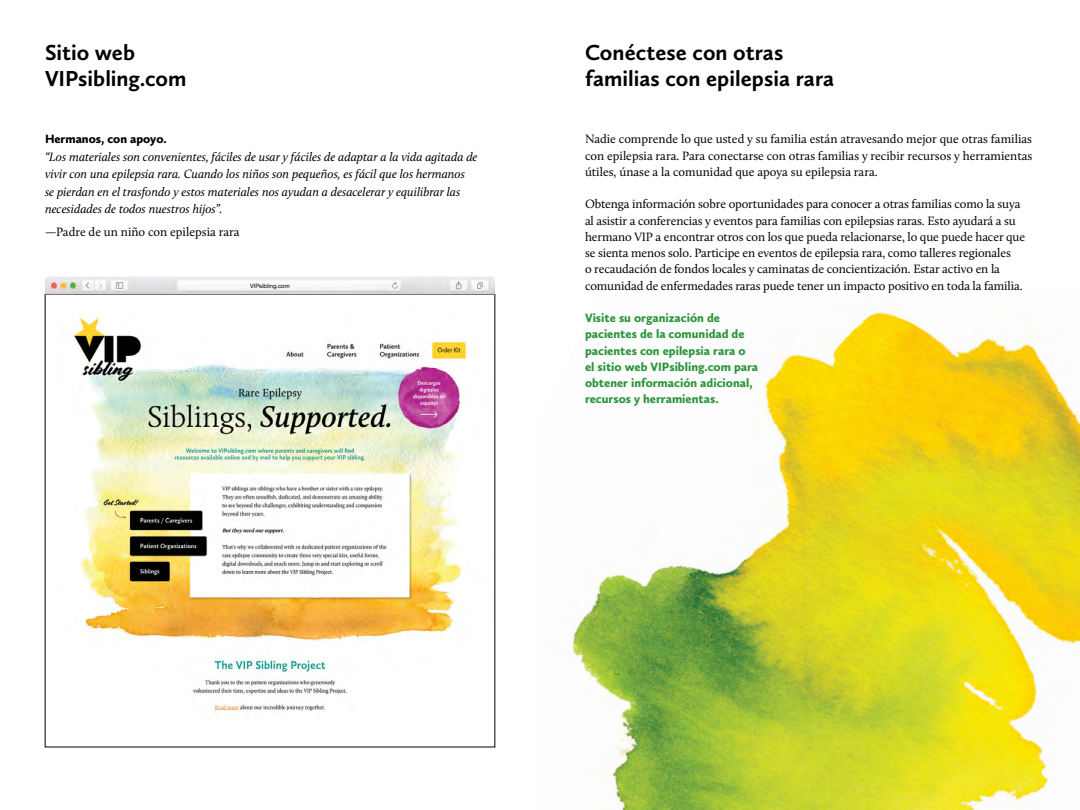
<style>
.page{position:relative;width:1080px;height:810px;background:#fff}
.page>*{position:absolute;margin:0;border:0;box-sizing:border-box;transform-origin:0 0}
.t1{font:700 22.5px/26.2px "Calluna Sans";color:#000}
.t2{font:12.5px/16.2px "Calluna";letter-spacing:-.01em;color:#000;text-align:justify}
.t3{font:italic 12.5px/17.5px "Calluna";color:#000}
.t4{font:900 12.5px/16.2px "Calluna Sans";color:#2e953e}
.t5{font:900 12.5px "Calluna Sans";color:#000}
.t6{font:6px "Helvetica Neue";color:#000}
</style>
<div class="page">
<img style="left:572px;top:312px;width:508px;height:498px">
<img style="left:45px;top:276px;width:450px;height:18px">
<img style="left:73px;top:316px;width:393px;height:399px">
<h1 class="t1" style="left:45px;top:39px;width:143px">Sitio web<br>VIPsibling.com</h1>
<p class="t5" style="left:45px;top:131px;width:123px">Hermanos, con apoyo.</p>
<p class="t3" style="left:45px;top:148px;width:434px">“Los materiales son convenientes, fáciles de usar y fáciles de adaptar a la vida agitada de vivir con una epilepsia rara. Cuando los niños son pequeños, es fácil que los hermanos<br>se pierdan en el trasfondo y estos materiales nos ayudan a desacelerar y equilibrar las necesidades de todos nuestros hijos”.</p>
<p class="t2" style="left:45px;top:224px;width:196px">—Padre de un niño con epilepsia rara</p>
<p class="t6" style="left:250px;top:281px;width:41px">VIPsibling.com</p>
<h1 class="t1" style="left:585px;top:39px;width:251px">Conéctese con otras familias con epilepsia rara</h1>
<p class="t2" style="left:585px;top:131px;width:449px">Nadie comprende lo que usted y su familia están atravesando mejor que otras familias con epilepsia rara. Para conectarse con otras familias y recibir recursos y herramientas útiles, únase a la comunidad que apoya su epilepsia rara.</p>
<p class="t2" style="left:585px;top:196px;width:442px;text-align:left">Obtenga información sobre oportunidades para conocer a otras familias como la suya al asistir a conferencias y eventos para familias con epilepsias raras. Esto ayudará a su hermano VIP a encontrar otros con los que pueda relacionarse, lo que puede hacer que se sienta menos solo. Participe en eventos de epilepsia rara, como talleres regionales<br>o recaudación de fondos locales y caminatas de concientización. Estar activo en la comunidad de enfermedades raras puede tener un impacto positivo en toda la familia.</p>
<p class="t4" style="left:585px;top:310px;width:175px">Visite su organización de pacientes de la comunidad de pacientes con epilepsia rara o<br>el sitio web VIPsibling.com para obtener información adicional, recursos y herramientas.</p>
</div>
